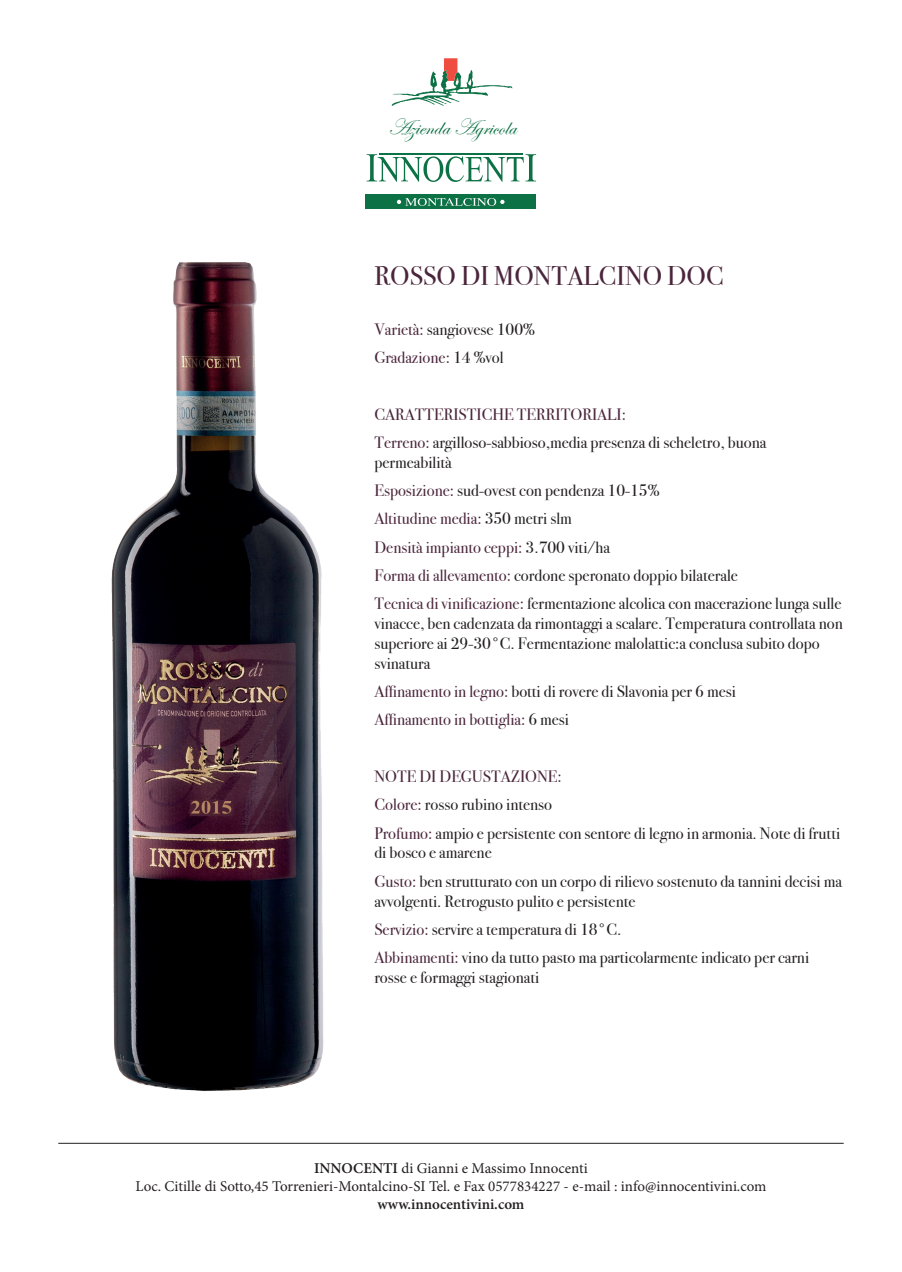
<style>
.page{position:relative;width:902px;height:1272px;background:#fff}
.page>*{position:absolute;margin:0;border:0;box-sizing:border-box;transform-origin:0 0}
.t1{font:27px "Bodoni Svty Two ITCTT";color:#4a253b}
.t2{font:22.95px "Edwardian Script ITC";color:#0c7144}
.t3{font:16.5px/28.3px "Bodoni Svty Two ITCTT";color:#231f20}
.t4{font:16.5px/28.3px "Bodoni Svty Two ITCTT";color:#4a253b}
.t5{font:15px/18px "Minion Pro";color:#231f20;text-align:center}
.t6{font:600 15px "Minion Pro";color:#231f20}
.s1{color:#4a253b}
.s2{color:#231f20}
.s3{font-weight:600}
</style>
<div class="page">
<div style="left:366px;top:195px;width:170px;height:14px;background:#0c7144"></div>
<svg style="left:391px;top:58px;width:121px;height:48px"></svg>
<svg style="left:397px;top:198px;width:107px;height:8px"></svg>
<svg style="left:366px;top:154px;width:170px;height:28px"></svg>
<img style="left:111px;top:262px;width:213px;height:829px">
<hr style="left:58px;top:1142px;width:785px;height:1px;background:#231f20">
<h2 class="t2" style="left:388px;top:114px;width:130px">Azienda Agricola</h2>
<h1 class="t1" style="left:374px;top:253px;width:351px">ROSSO DI MONTALCINO DOC</h1>
<p class="t3" style="left:374px;top:313px;width:162px"><span class="s1">Varietà:</span> sangiovese 100%<br><span class="s1">Gradazione:</span> 14 %vol</p>
<p class="t3" style="left:374px;top:398px;width:393px"><span class="s1">CARATTERISTICHE TERRITORIALI:<br>Terreno:</span> argilloso-sabbioso,media presenza di scheletro, buona</p>
<p class="t3" style="left:374px;top:446px;width:468px">permeabilità<br><span class="s1">Esposizione:</span> sud-ovest con pendenza 10-15%<br><span class="s1">Altitudine media:</span> 350 metri slm<br><span class="s1">Densità impianto ceppi:</span> 3.700 viti/ha<br><span class="s1">Forma di allevamento:</span> cordone speronato doppio bilaterale<br><span class="s1">Tecnica di vinificazione:</span> fermentazione alcolica con macerazione lunga sulle</p>
<p class="t3" style="left:374px;top:612px;width:470px;line-height:19.8px">vinacce, ben cadenzata da rimontaggi a scalare. Temperatura controllata non superiore ai 29-30°C. Fermentazione malolattic:a conclusa subito dopo svinatura</p>
<p class="t4" style="left:374px;top:675px;width:363px">Affinamento in legno: <span class="s2">botti di rovere di Slavonia per 6 mesi<br></span>Affinamento in bottiglia: <span class="s2">6 mesi</span></p>
<p class="t3" style="left:374px;top:760px;width:467px"><span class="s1">NOTE DI DEGUSTAZIONE:<br>Colore:</span> rosso rubino intenso<br><span class="s1">Profumo:</span> ampio e persistente con sentore di legno in armonia. Note di frutti</p>
<p class="t3" style="left:374px;top:837px;width:469px">di bosco e amarene<br><span class="s1">Gusto:</span> ben strutturato con un corpo di rilievo sostenuto da tannini decisi ma</p>
<p class="t3" style="left:374px;top:885px;width:436px">avvolgenti. Retrogusto pulito e persistente<br><span class="s1">Servizio:</span> servire a temperatura di 18°C.<br><span class="s1">Abbinamenti:</span> vino da tutto pasto ma particolarmente indicato per carni</p>
<p class="t3" style="left:374px;top:961px;width:166px">rosse e formaggi stagionati</p>
<p class="t5" style="left:135px;top:1159px;width:632px"><span class="s3">INNOCENTI</span> di Gianni e Massimo Innocenti<br>Loc. Citille di Sotto,45 Torrenieri-Montalcino-SI Tel. e Fax 0577834227 - e-mail : info@innocentivini.com</p>
<p class="t6" style="left:377px;top:1194px;width:148px">www.innocentivini.com</p>
</div>
